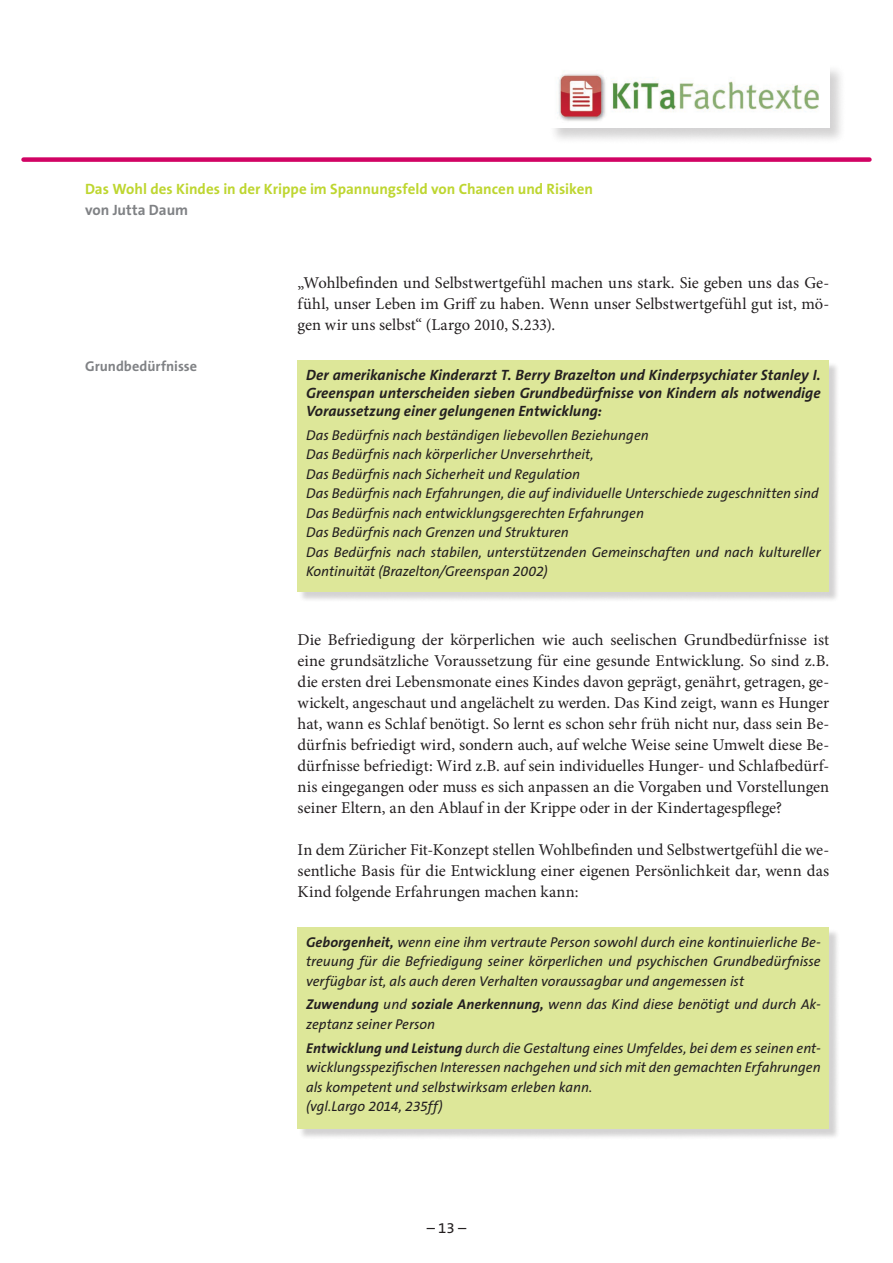
<style>
.page{position:relative;width:893px;height:1263px;background:#fff}
.page>*{position:absolute;margin:0;border:0;box-sizing:border-box;transform-origin:0 0}
.Studientext-Fließtex{font:16.5px/21px "Minion Pro";color:#231f20;text-align:justify}
.Farbiger_Kasten_-_Üb{font:italic 700 15px/18px "The Sans B7";letter-spacing:.005em;color:#231f20;text-align:justify}
.t1{font:700 15px "The Sans B7";color:#bed630}
.t2{font:700 15px "The Sans B7";color:#808285}
.t3{font:15px "The Sans B5 Plain";color:#231f20}
.Farbiger_Kasten{font:italic 14.25px/19.5px "The Sans B5 Plain";color:#231f20}
.t4{font:700 14.25px "The Sans B7";color:#808285}
.s1{font-family:"The Sans B7";font-weight:700}
</style>
<div class="page">
<div style="left:24px;top:157px;width:845px;height:5px;background:#d10364"></div>
<div style="left:548px;top:63px;width:298px;height:82px;background:#231f20;opacity:.2"></div>
<img style="left:549px;top:64px;width:280px;height:64px">
<div style="left:299px;top:362px;width:541px;height:240px;background:#231f20;opacity:.2"></div>
<div style="left:298px;top:360px;width:531px;height:231px;background:#dde799"></div>
<div style="left:299px;top:929px;width:541px;height:211px;background:#231f20;opacity:.2"></div>
<div style="left:298px;top:927px;width:531px;height:202px;background:#dde799"></div>
<p class="t1" style="left:85px;top:181px;width:509px">Das Wohl des Kindes in der Krippe im Spannungsfeld von Chancen und Risiken</p>
<p class="t2" style="left:85px;top:202px;width:105px">von Jutta Daum</p>
<p class="t4" style="left:85px;top:358px;width:114px">Grundbedürfnisse</p>
<p class="Studientext-Fließtex" style="left:298px;top:273px;width:533px">„Wohlbefinden und Selbstwertgefühl machen uns stark. Sie geben uns das Ge&shy;fühl, unser Leben im Griff zu haben. Wenn unser Selbstwertgefühl gut ist, mö&shy;gen wir uns selbst“ (Largo 2010, S.233).</p>
<p class="Farbiger_Kasten_-_Üb" style="left:306px;top:366px;width:516px">Der amerikanische Kinderarzt T. Berry Brazelton und Kinderpsychiater Stanley I.<br>Greenspan unterscheiden sieben Grundbedürfnisse von Kindern als notwendige Voraussetzung einer gelungenen Entwicklung:</p>
<p class="Farbiger_Kasten" style="left:306px;top:426px;width:344px">Das Bedürfnis nach beständigen liebevollen Beziehungen</p>
<p class="Farbiger_Kasten" style="left:306px;top:445px;width:289px">Das Bedürfnis nach körperlicher Unversehrtheit,</p>
<p class="Farbiger_Kasten" style="left:306px;top:465px;width:276px">Das Bedürfnis nach Sicherheit und Regulation</p>
<p class="Farbiger_Kasten" style="left:306px;top:484px;width:514px">Das Bedürfnis nach Erfahrungen, die auf individuelle Unterschiede zugeschnitten sind</p>
<p class="Farbiger_Kasten" style="left:306px;top:504px;width:339px">Das Bedürfnis nach entwicklungsgerechten Erfahrungen</p>
<p class="Farbiger_Kasten" style="left:306px;top:523px;width:264px">Das Bedürfnis nach Grenzen und Strukturen</p>
<p class="Farbiger_Kasten" style="left:306px;top:543px;width:516px">Das Bedürfnis nach stabilen, unterstützenden Gemeinschaften und nach kultureller<br>Kontinuität (Brazelton/Greenspan 2002)</p>
<p class="Studientext-Fließtex" style="left:298px;top:630px;width:533px">Die Befriedigung der körperlichen wie auch seelischen Grundbedürfnisse ist eine grundsätzliche Voraussetzung für eine gesunde Entwicklung. So sind z.B. die ersten drei Lebensmonate eines Kindes davon geprägt, genährt, getragen, ge&shy;wickelt, angeschaut und angelächelt zu werden. Das Kind zeigt, wann es Hunger hat, wann es Schlaf benötigt. So lernt es schon sehr früh nicht nur, dass sein Be&shy;dürfnis befriedigt wird, sondern auch, auf welche Weise seine Umwelt diese Be&shy;dürfnisse befriedigt: Wird z.B. auf sein individuelles Hunger- und Schlafbedürf&shy;nis eingegangen oder muss es sich anpassen an die Vorgaben und Vorstellungen seiner Eltern, an den Ablauf in der Krippe oder in der Kindertagespflege?</p>
<p class="Studientext-Fließtex" style="left:298px;top:840px;width:533px">In dem Züricher Fit-Konzept stellen Wohlbefinden und Selbstwertgefühl die we&shy;sentliche Basis für die Entwicklung einer eigenen Persönlichkeit dar, wenn das Kind folgende Erfahrungen machen kann:</p>
<p class="Farbiger_Kasten" style="left:306px;top:932px;width:516px;text-align:justify"><span class="s1">Geborgenheit,</span> wenn eine ihm vertraute Person sowohl durch eine kontinuierliche Be&shy;treuung für die Befriedigung seiner körperlichen und psychischen Grundbedürfnisse verfügbar ist, als auch deren Verhalten voraussagbar und angemessen ist</p>
<p class="Farbiger_Kasten" style="left:306px;top:995px;width:516px"><span class="s1">Zuwendung</span> und <span class="s1">soziale Anerkennung,</span> wenn das Kind diese benötigt und durch Ak&shy;zeptanz seiner Person</p>
<p class="Farbiger_Kasten" style="left:306px;top:1038px;width:516px;text-align:justify"><span class="s1">Entwicklung und Leistung</span> durch die Gestaltung eines Umfeldes, bei dem es seinen ent&shy;wicklungsspezifischen Interessen nachgehen und sich mit den gemachten Erfahrungen als kompetent und selbstwirksam erleben kann.</p>
<p class="Farbiger_Kasten" style="left:306px;top:1097px;width:138px">(vgl.Largo 2014, 235ff)</p>
<p class="t3" style="left:427px;top:1219px;width:41px">– 13 –</p>
</div>
